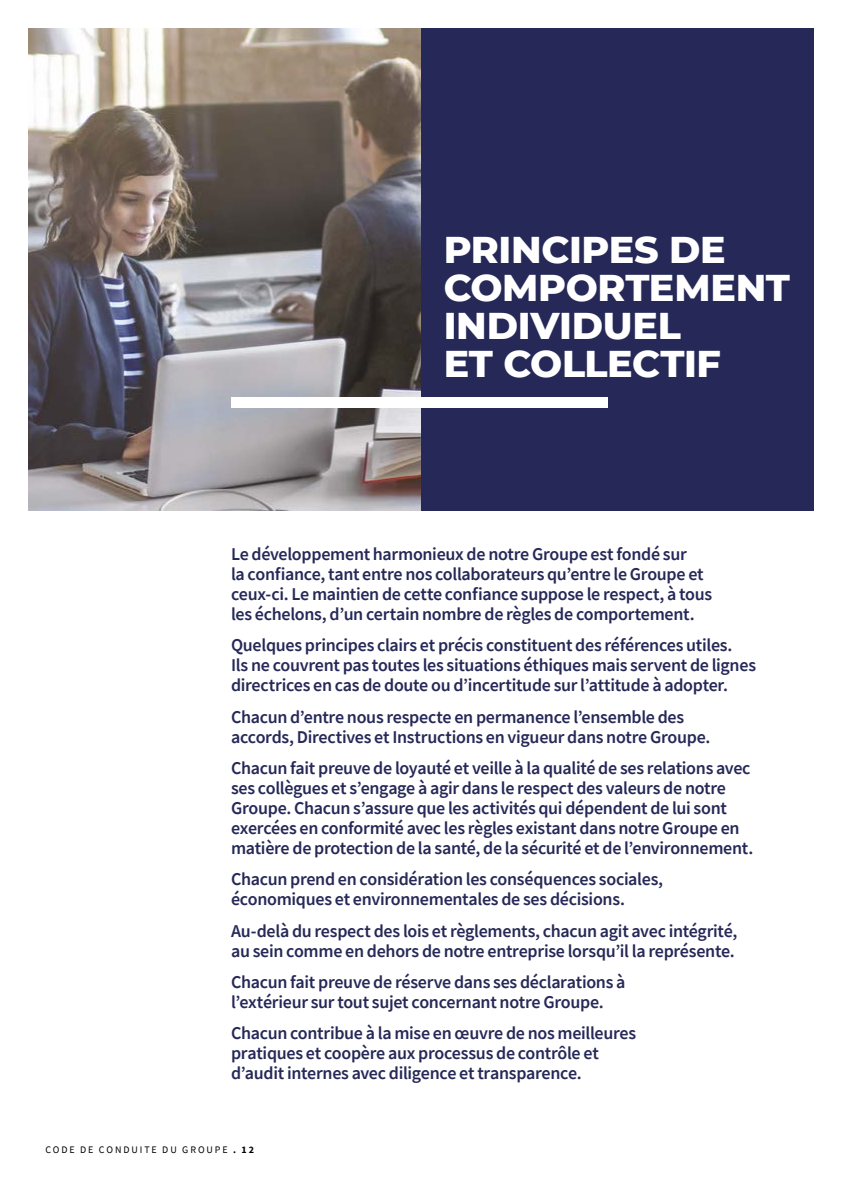
<style>
.page{position:relative;width:842px;height:1191px;background:#fff}
.page>*{position:absolute;margin:0;border:0;box-sizing:border-box;transform-origin:0 0}
.t1{font:800 38px/38px "Montserrat";letter-spacing:-.01em;color:#fff}
.t2{font:600 18px/20px "Source Sans Pro";letter-spacing:-.015em;color:#262957}
.t3{font:10px "Source Sans Pro";letter-spacing:.19em;color:#000}
.s1{font-weight:700}
</style>
<div class="page">
<img style="left:28px;top:28px;width:393px;height:482px">
<div style="left:421px;top:28px;width:393px;height:482px;background:#262957"></div>
<div style="left:231px;top:397px;width:376px;height:11px;background:#fff"></div>
<h1 class="t1" style="left:444px;top:228px;width:348px">PRINCIPES DE<br>COMPORTEMENT<br>INDIVIDUEL<br>ET COLLECTIF</h1>
<p class="t2" style="left:231px;top:544px;width:483px">Le développement harmonieux de notre Groupe est fondé sur<br>la confiance, tant entre nos collaborateurs qu’entre le Groupe et ceux-ci. Le maintien de cette confiance suppose le respect, à tous les échelons, d’un certain nombre de règles de comportement.</p>
<p class="t2" style="left:231px;top:635px;width:526px">Quelques principes clairs et précis constituent des références utiles.<br>Ils ne couvrent pas toutes les situations éthiques mais servent de lignes directrices en cas de doute ou d’incertitude sur l’attitude à adopter.</p>
<p class="t2" style="left:231px;top:706px;width:481px">Chacun d’entre nous respecte en permanence l’ensemble des accords, Directives et Instructions en vigueur dans notre Groupe.</p>
<p class="t2" style="left:231px;top:758px;width:524px">Chacun fait preuve de loyauté et veille à la qualité de ses relations avec ses collègues et s’engage à agir dans le respect des valeurs de notre Groupe. Chacun s’assure que les activités qui dépendent de lui sont exercées en conformité avec les règles existant dans notre Groupe en matière de protection de la santé, de la sécurité et de l’environnement.</p>
<p class="t2" style="left:231px;top:869px;width:434px">Chacun prend en considération les conséquences sociales, économiques et environnementales de ses décisions.</p>
<p class="t2" style="left:231px;top:920px;width:508px">Au-delà du respect des lois et règlements, chacun agit avec intégrité, au sein comme en dehors de notre entreprise lorsqu’il la représente.</p>
<p class="t2" style="left:231px;top:972px;width:396px">Chacun fait preuve de réserve dans ses déclarations à l’extérieur sur tout sujet concernant notre Groupe.</p>
<p class="t2" style="left:231px;top:1023px;width:407px">Chacun contribue à la mise en œuvre de nos meilleures pratiques et coopère aux processus de contrôle et d’audit internes avec diligence et transparence.</p>
<p class="t3" style="left:45px;top:1143px;width:210px">CODE DE CONDUITE DU GROUPE <span class="s1">. 12</span></p>
</div>
